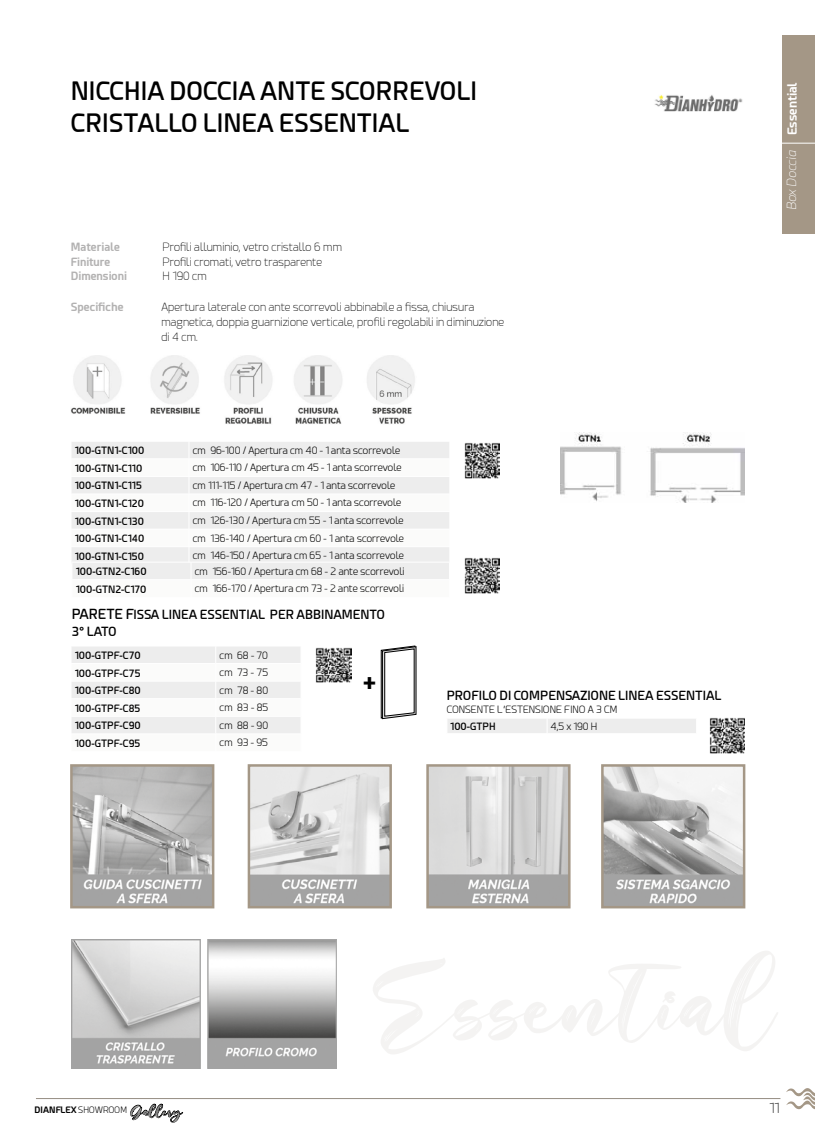
<style>
.page{position:relative;width:815px;height:1134px;background:#fff}
.page>*{position:absolute;margin:0;border:0;box-sizing:border-box;transform-origin:0 0}
.t1{font:600 25px/31.2px "Esphimere";color:#000}
.t2{font:700 24.62px "Esphimere";color:#000}
.t3{font:200 13.75px "Esphimere";color:#000}
.t4{font:600 12.5px/16.2px "Esphimere";color:#000}
.t5{font:700 12.5px "Esphimere";color:#fff}
.t6{font:italic 200 12.5px "Esphimere";color:#fff}
.t7{font:200 11.25px/14.6px "Esphimere";color:#000}
.t8{font:700 11.25px/14.4px "Esphimere";color:#b3b2b2}
.t9{font:300 10px "Esphimere";color:#000}
.t10{font:600 10px "Esphimere";color:#000}
.t11{font:700 8.75px "Esphimere";color:#000}
.s1{font-size:13.75px}
.s2{font-weight:300}
.s3{font-family:"Still Sunshine Personal Use";font-weight:400}
</style>
<div class="page">
<div style="left:782px;top:35px;width:33px;height:199px;background:#a49786"></div>
<hr style="left:36px;top:1098px;width:744px;height:1px;background:#958d82">
<svg style="left:786px;top:1088px;width:29px;height:21px"></svg>
<img style="left:73px;top:767px;width:138px;height:138px">
<div style="left:70px;top:764px;width:144px;height:144px;border:2px solid #a49786"></div>
<img style="left:654px;top:94px;width:89px;height:17px">
<img style="left:251px;top:767px;width:138px;height:138px">
<div style="left:248px;top:764px;width:144px;height:144px;border:2px solid #a49786"></div>
<img style="left:429px;top:767px;width:139px;height:138px">
<div style="left:426px;top:764px;width:145px;height:144px;border:2px solid #a49786"></div>
<img style="left:604px;top:767px;width:138px;height:138px">
<div style="left:601px;top:764px;width:144px;height:144px;border:2px solid #a49786"></div>
<img style="left:71px;top:939px;width:265px;height:129px">
<img style="left:464px;top:443px;width:36px;height:35px">
<img style="left:560px;top:433px;width:184px;height:70px">
<img style="left:71px;top:356px;width:344px;height:68px">
<svg style="left:72px;top:442px;width:377px;height:137px"></svg>
<img style="left:464px;top:558px;width:36px;height:35px">
<svg style="left:72px;top:647px;width:228px;height:86px"></svg>
<img style="left:316px;top:647px;width:35px;height:35px">
<svg style="left:381px;top:646px;width:36px;height:73px"></svg>
<div style="left:447px;top:719px;width:249px;height:14px;background:#ededed"></div>
<img style="left:709px;top:718px;width:36px;height:35px">
<hr style="left:780px;top:143px;width:35px;height:1px;background:#fff">
<h1 class="t1" style="left:71px;top:75px;width:408px">NICCHIA DOCCIA ANTE SCORREVOLI<br>CRISTALLO LINEA ESSENTIAL</h1>
<p class="t8" style="left:71px;top:240px;width:58px">Materiale<br>Finiture<br>Dimensioni</p>
<p class="t7" style="left:162px;top:240px;width:181px">Profili alluminio, vetro cristallo 6 mm<br>Profili cromati, vetro trasparente<br>H 190 cm</p>
<p class="t8" style="left:71px;top:300px;width:54px">Specifiche</p>
<p class="t7" style="left:161px;top:300px;width:344px">Apertura laterale con ante scorrevoli abbinabile a fissa, chiusura magnetica, doppia guarnizione verticale, profili regolabili in diminuzione di 4 cm.</p>
<p class="t10" style="left:75px;top:444px;width:71px">100-GTN1-C100</p>
<p class="t9" style="left:193px;top:444px;width:209px">cm 96-100 / Apertura cm 40 - 1 anta scorrevole</p>
<p class="t10" style="left:75px;top:462px;width:69px">100-GTN1-C110</p>
<p class="t9" style="left:193px;top:462px;width:210px">cm 106-110 / Apertura cm 45 - 1 anta scorrevole</p>
<p class="t10" style="left:75px;top:479px;width:68px">100-GTN1-C115</p>
<p class="t9" style="left:193px;top:480px;width:204px">cm 111-115 / Apertura cm 47 - 1 anta scorrevole</p>
<p class="t10" style="left:75px;top:497px;width:71px">100-GTN1-C120</p>
<p class="t9" style="left:193px;top:497px;width:210px">cm 116-120 / Apertura cm 50 - 1 anta scorrevole</p>
<p class="t10" style="left:75px;top:515px;width:71px">100-GTN1-C130</p>
<p class="t9" style="left:193px;top:515px;width:212px">cm 126-130 / Apertura cm 55 - 1 anta scorrevole</p>
<p class="t10" style="left:75px;top:532px;width:71px">100-GTN1-C140</p>
<p class="t9" style="left:193px;top:532px;width:213px">cm 136-140 / Apertura cm 60 - 1 anta scorrevole</p>
<p class="t10" style="left:75px;top:550px;width:71px">100-GTN1-C150</p>
<p class="t9" style="left:193px;top:550px;width:213px">cm 146-150 / Apertura cm 65 - 1 anta scorrevole</p>
<p class="t10" style="left:76px;top:565px;width:72px">100-GTN2-C160</p>
<p class="t9" style="left:195px;top:565px;width:211px">cm 156-160 / Apertura cm 68 - 2 ante scorrevoli</p>
<p class="t10" style="left:76px;top:583px;width:72px">100-GTN2-C170</p>
<p class="t9" style="left:195px;top:583px;width:211px">cm 166-170 / Apertura cm 73 - 2 ante scorrevoli</p>
<p class="t4" style="left:72px;top:606px;width:315px"><span class="s1">PARETE F</span>ISSA LINEA ESSENTIAL PER ABBINAMENTO<br>3° LATO</p>
<p class="t10" style="left:75px;top:649px;width:67px">100-GTPF-C70</p>
<p class="t9" style="left:220px;top:649px;width:50px">cm 68 - 70</p>
<p class="t10" style="left:75px;top:667px;width:67px">100-GTPF-C75</p>
<p class="t9" style="left:220px;top:667px;width:50px">cm 73 - 75</p>
<p class="t10" style="left:75px;top:684px;width:67px">100-GTPF-C80</p>
<p class="t9" style="left:220px;top:684px;width:50px">cm 78 - 80</p>
<p class="t10" style="left:75px;top:702px;width:67px">100-GTPF-C85</p>
<p class="t9" style="left:220px;top:702px;width:50px">cm 83 - 85</p>
<p class="t10" style="left:75px;top:719px;width:68px">100-GTPF-C90</p>
<p class="t9" style="left:220px;top:719px;width:50px">cm 88 - 90</p>
<p class="t10" style="left:75px;top:737px;width:67px">100-GTPF-C95</p>
<p class="t9" style="left:220px;top:737px;width:50px">cm 93 - 95</p>
<h2 class="t2" style="left:363px;top:668px;width:14px">+</h2>
<p class="t4" style="left:447px;top:687px;width:276px">PROFILO DI COMPENSAZIONE LINEA ESSENTIAL</p>
<p class="t9" style="left:447px;top:704px;width:172px">CONSENTE L’ESTENSIONE FINO A 3 CM</p>
<p class="t10" style="left:450px;top:720px;width:47px">100-GTPH</p>
<p class="t9" style="left:551px;top:720px;width:48px">4,5 x 190 H</p>
<p class="t5" style="left:784px;top:135px;width:54px;rotate:-90deg">Essential</p>
<p class="t6" style="left:784px;top:210px;width:61px;rotate:-90deg">Box Doccia</p>
<p class="t11" style="left:35px;top:1105px;width:149px">DIANFLEX <span class="s2">SHOWROOM</span> <span class="s3">Gallery</span></p>
<h3 class="t3" style="left:769px;top:1100px;width:12px">11</h3>
</div>
